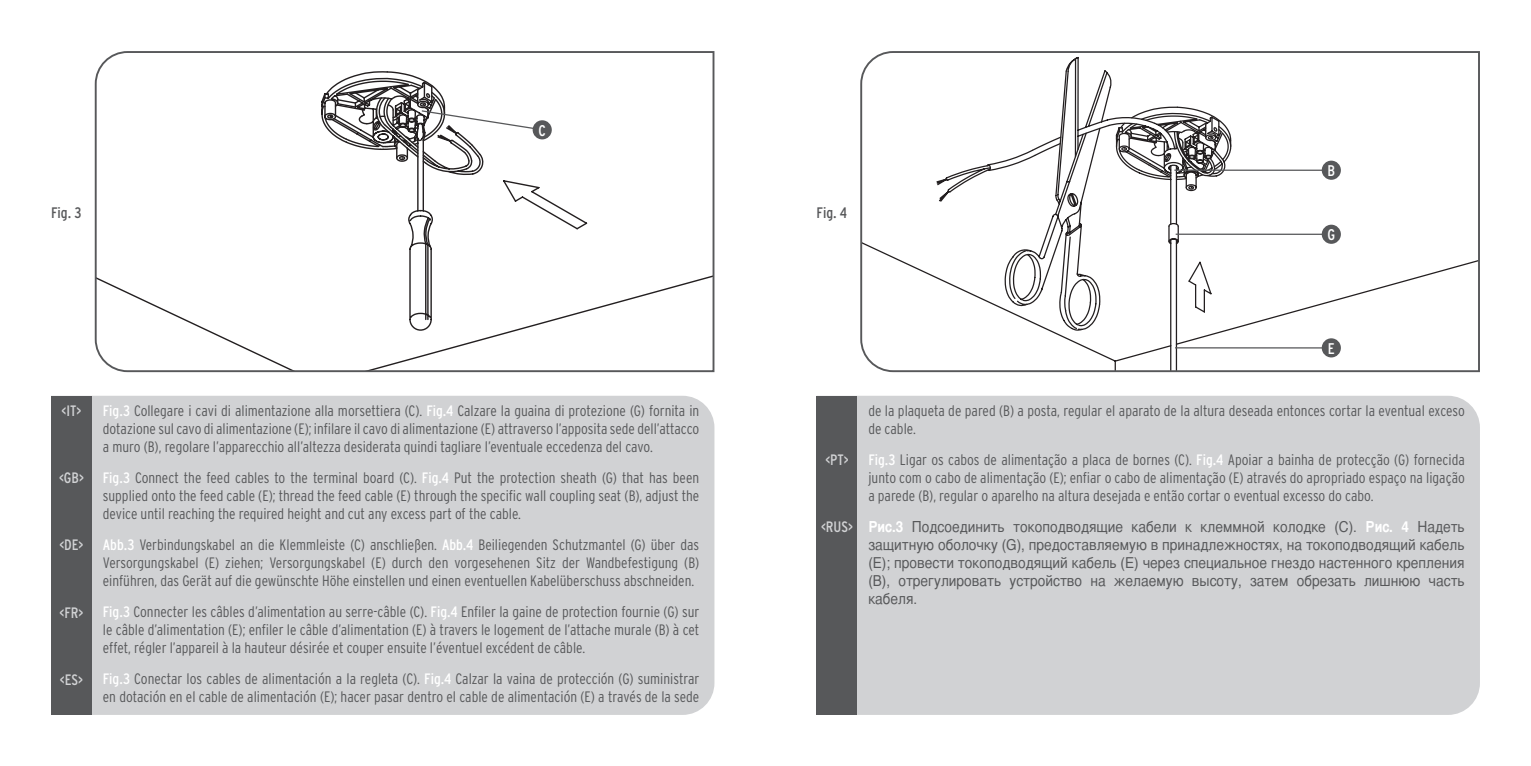
<style>
.page{position:relative;width:1531px;height:766px;background:#fff}
.page>*{position:absolute;margin:0;border:0;box-sizing:border-box;transform-origin:0 0}
.t1{font:condensed 15.53px "Interstate";color:#fff}
.t2{font:condensed 15.3px "Interstate";color:#57585a}
.t3{font:300 condensed 15.08px/18px "Interstate";color:#57585a;text-align:justify}
.t4{font:15.08px/18px "Helvetica";color:#57585a;text-align:justify;scale:.9 1}
.t5{font:condensed 15.08px "Interstate";color:#d1d2d4}
.s1{font-weight:400;color:#fff}
.s2{font-weight:700;color:#fff}
</style>
<div class="page">
<div style="left:92px;top:395px;width:622px;height:319px;background:#d1d2d4"></div>
<div style="left:51px;top:395px;width:41px;height:319px;background:#57585a"></div>
<svg style="left:94px;top:51px;width:621px;height:322px"></svg>
<svg style="left:860px;top:51px;width:620px;height:322px"></svg>
<div style="left:857px;top:395px;width:623px;height:319px;background:#d1d2d4"></div>
<div style="left:816px;top:395px;width:41px;height:319px;background:#57585a"></div>
<hr style="left:1174px;top:169px;width:156px;height:2px;background:#57585a">
<div style="left:1322px;top:161px;width:19px;height:19px;background:#57585a;border-radius:50%"></div>
<svg style="left:320px;top:70px;width:224px;height:95px"></svg>
<div style="left:533px;top:120px;width:19px;height:19px;background:#57585a;border-radius:50%"></div>
<hr style="left:1175px;top:233px;width:155px;height:2px;background:#57585a">
<div style="left:1322px;top:225px;width:19px;height:19px;background:#57585a;border-radius:50%"></div>
<hr style="left:1175px;top:347px;width:155px;height:1px;background:#57585a">
<div style="left:1322px;top:338px;width:19px;height:19px;background:#57585a;border-radius:50%"></div>
<p class="t1" style="left:538px;top:121px;width:9px">C</p>
<p class="t2" style="left:51px;top:204px;width:32px">Fig. 3</p>
<p class="t2" style="left:816px;top:204px;width:32px">Fig. 4</p>
<p class="t1" style="left:1327px;top:162px;width:9px">B</p>
<p class="t1" style="left:1327px;top:226px;width:9px">G</p>
<p class="t5" style="left:62px;top:402px;width:21px">&lt;IT&gt;</p>
<p class="t5" style="left:59px;top:469px;width:26px">&lt;GB&gt;</p>
<p class="t5" style="left:59px;top:536px;width:26px">&lt;DE&gt;</p>
<p class="t5" style="left:60px;top:603px;width:25px">&lt;FR&gt;</p>
<p class="t5" style="left:60px;top:671px;width:25px">&lt;ES&gt;</p>
<p class="t3" style="left:103px;top:401px;width:598px"><span class="s1">Fig.3</span> Collegare i cavi di alimentazione alla morsettiera (C). <span class="s1">Fig.4</span> Calzare la guaina di protezione (G) fornita in dotazione sul cavo di alimentazione (E); infilare il cavo di alimentazione (E) attraverso l’apposita sede dell’attacco a muro (B), regolare l’apparecchio all’altezza desiderata quindi tagliare l’eventuale eccedenza del cavo.</p>
<p class="t3" style="left:103px;top:468px;width:598px"><span class="s1">Fig.3</span> Connect the feed cables to the terminal board (C). <span class="s1">Fig.4</span> Put the protection sheath (G) that has been supplied onto the feed cable (E); thread the feed cable (E) through the specific wall coupling seat (B), adjust the device until reaching the required height and cut any excess part of the cable.</p>
<p class="t3" style="left:103px;top:535px;width:598px"><span class="s1">Abb.3</span> Verbindungskabel an die Klemmleiste (C) anschließen. <span class="s1">Abb.4</span> Beiliegenden Schutzmantel (G) über das Versorgungskabel (E) ziehen; Versorgungskabel (E) durch den vorgesehenen Sitz der Wandbefestigung (B) einführen, das Gerät auf die gewünschte Höhe einstellen und einen eventuellen Kabelüberschuss abschneiden.</p>
<p class="t3" style="left:103px;top:602px;width:598px"><span class="s1">Fig.3</span> Connecter les câbles d’alimentation au serre-câble (C). <span class="s1">Fig.4</span> Enfiler la gaine de protection fournie (G) sur le câble d’alimentation (E); enfiler le câble d’alimentation (E) à travers le logement de l’attache murale (B) à cet effet, régler l’appareil à la hauteur désirée et couper ensuite l’éventuel excédent de câble.</p>
<p class="t3" style="left:103px;top:669px;width:598px"><span class="s1">Fig.3</span> Conectar los cables de alimentación a la regleta (C). <span class="s1">Fig.4</span> Calzar la vaina de protección (G) suministrar en dotación en el cable de alimentación (E); hacer pasar dentro el cable de alimentación (E) a través de la sede</p>
<p class="t1" style="left:1328px;top:339px;width:8px">E</p>
<p class="t5" style="left:825px;top:451px;width:25px">&lt;PT&gt;</p>
<p class="t5" style="left:821px;top:518px;width:33px">&lt;RUS&gt;</p>
<p class="t3" style="left:868px;top:401px;width:598px">de la plaqueta de pared (B) a posta, regular el aparato de la altura deseada entonces cortar la eventual exceso de cable.</p>
<p class="t3" style="left:868px;top:450px;width:598px"><span class="s1">Fig.3</span> Ligar os cabos de alimentação a placa de bornes (C). <span class="s1">Fig.4</span> Apoiar a bainha de protecção (G) fornecida junto com o cabo de alimentação (E); enfiar o cabo de alimentação (E) através do apropriado espaço na ligação a parede (B), regular o aparelho na altura desejada e então cortar o eventual excesso do cabo.</p>
<p class="t4" style="left:868px;top:517px;width:664px"><span class="s2">Рис.3</span> Подсоединить токоподводящие кабели к клеммной колодке (C). <span class="s2">Рис. 4</span> Надеть защитную оболочку (G), предоставляемую в принадлежностях, на токоподводящий кабель (E); провести токоподводящий кабель (E) через специальное гнездо настенного крепления (B), отрегулировать устройство на желаемую высоту, затем обрезать лишнюю часть кабеля.</p>
</div>
